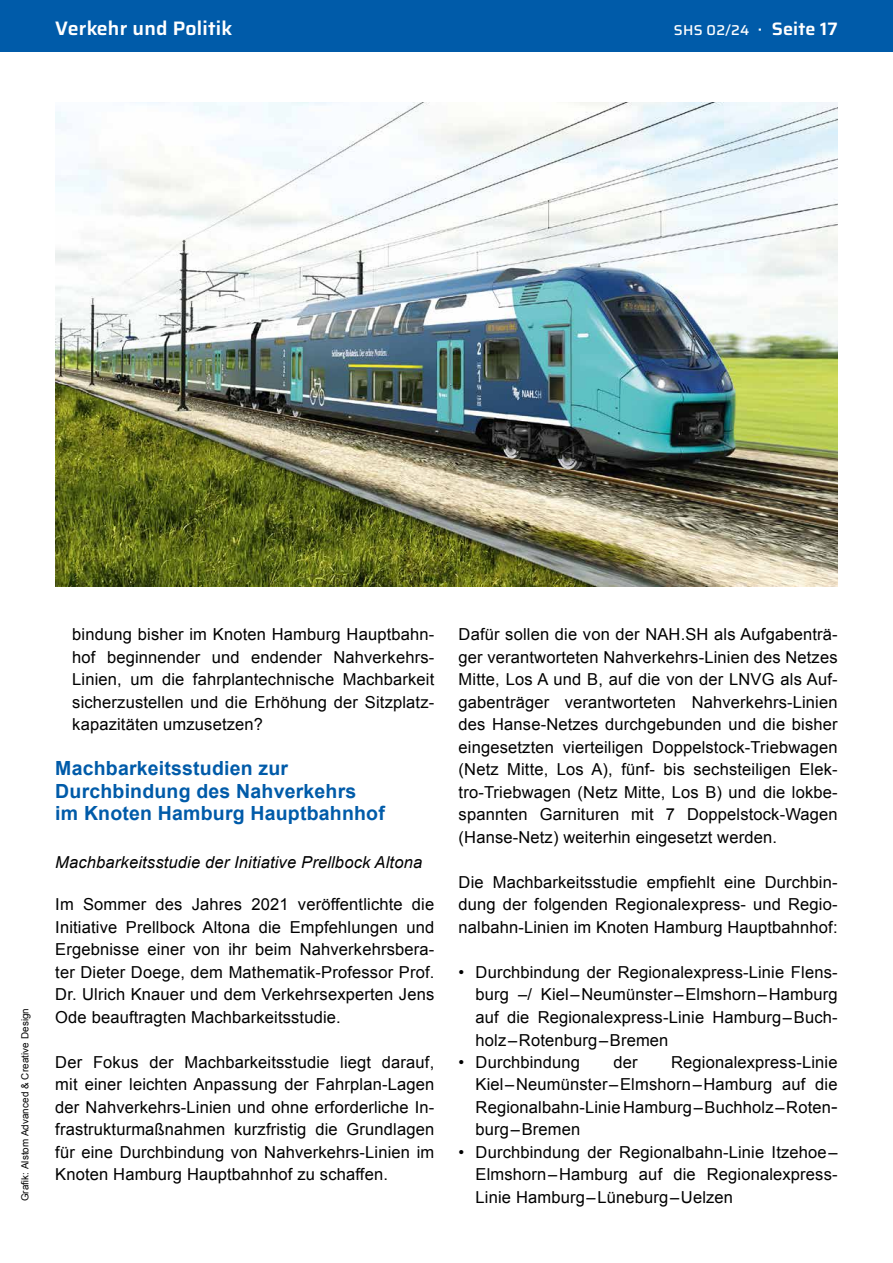
<style>
.page{position:relative;width:893px;height:1263px;background:#fff}
.page>*{position:absolute;margin:0;border:0;box-sizing:border-box;transform-origin:0 0}
.t1{font:700 19.5px/22.5px "Arial";letter-spacing:.01em;color:#005ba9}
.t2{font:600 19.5px "Saira";letter-spacing:.01em;color:#fff}
.t3{font:16.5px/22.5px "Arial";letter-spacing:.01em;color:#000;text-align:justify}
.t4{font:italic 16.5px "Arial";letter-spacing:.01em;color:#000}
.t5{font:500 14.25px "Saira";letter-spacing:.02em;color:#fff}
.t6{font:9.9px "Arial";letter-spacing:.01em;color:#000}
.s1{font-size:18px}
.s2{font-weight:600;font-size:18px}
</style>
<div class="page">
<img style="left:55px;top:102px;width:783px;height:484px">
<div style="left:0;top:0;width:893px;height:51px;background:#005ba9"></div>
<p class="t2" style="left:55px;top:12px;width:179px">Verkehr und Politik</p>
<p class="t5" style="left:674px;top:18px;width:165px">SHS 02/24 <span class="s1">·</span> <span class="s2">Seite 17</span></p>
<p class="t6" style="left:18px;top:1201px;width:195px;rotate:-90deg">Grafik: Alstom Advanced &amp; Creative Design</p>
<p class="t3" style="left:72px;top:623px;width:364px">bindung bisher im Knoten Hamburg Hauptbahn&shy;hof beginnender und endender Nahverkehrs-Linien, um die fahrplantechnische Machbarkeit sicherzustellen und die Erhöhung der Sitzplatz&shy;kapazitäten umzusetzen?</p>
<p class="t1" style="left:55px;top:758px;width:331px">Machbarkeitsstudien zur<br>Durchbindung des Nahverkehrs<br>im Knoten Hamburg Hauptbahnhof</p>
<p class="t4" style="left:55px;top:852px;width:368px">Machbarkeitsstudie der Initiative Prellbock Altona</p>
<p class="t3" style="left:55px;top:893px;width:381px">Im Sommer des Jahres 2021 veröffentlichte die Initiative Prellbock Altona die Empfehlungen und Ergebnisse einer von ihr beim Nahverkehrsbera&shy;ter Dieter Doege, dem Mathematik-Professor Prof.<br>Dr. Ulrich Knauer und dem Verkehrsexperten Jens Ode beauftragten Machbarkeitsstudie.</p>
<p class="t3" style="left:55px;top:1051px;width:381px">Der Fokus der Machbarkeitsstudie liegt darauf, mit einer leichten Anpassung der Fahrplan-Lagen der Nahverkehrs-Linien und ohne erforderliche In&shy;frastrukturmaßnahmen kurzfristig die Grundlagen für eine Durchbindung von Nahverkehrs-Linien im Knoten Hamburg Hauptbahnhof zu schaffen.</p>
<p class="t3" style="left:459px;top:623px;width:381px">Dafür sollen die von der NAH.SH als Aufgabenträ&shy;ger verantworteten Nahverkehrs-Linien des Netzes Mitte, Los A und B, auf die von der LNVG als Auf&shy;gabenträger verantworteten Nahverkehrs-Linien des Hanse-Netzes durchgebunden und die bisher eingesetzten vierteiligen Doppelstock-Triebwagen (Netz Mitte, Los A), fünf- bis sechsteiligen Elek&shy;tro-Triebwagen (Netz Mitte, Los B) und die lokbe&shy;spannten Garnituren mit 7 Doppelstock-Wagen (Hanse-Netz) weiterhin eingesetzt werden.</p>
<p class="t3" style="left:459px;top:871px;width:381px">Die Machbarkeitsstudie empfiehlt eine Durchbin&shy;dung der folgenden Regionalexpress- und Regio&shy;nalbahn-Linien im Knoten Hamburg Hauptbahnhof:</p>
<p class="t3" style="left:476px;top:961px;width:363px;text-indent:-17px">• Durchbindung der Regionalexpress-Linie Flens&shy;burg –/ Kiel – Neumünster – Elmshorn – Hamburg auf die Regionalexpress-Linie Hamburg – Buch&shy;holz – Rotenburg – Bremen</p>
<p class="t3" style="left:459px;top:1051px;width:123px">• Durchbindung</p>
<p class="t3" style="left:613px;top:1051px;width:26px">der</p>
<p class="t3" style="left:476px;top:1051px;width:363px;text-indent:195px">Regionalexpress-Linie Kiel – Neumünster – Elmshorn – Hamburg auf die Regionalbahn-Linie Hamburg – Buchholz – Roten&shy;burg – Bremen</p>
<p class="t3" style="left:459px;top:1141px;width:380px;text-align:right">• Durchbindung der Regionalbahn-Linie Itzehoe –<br>Elmshorn – Hamburg auf die Regionalexpress-</p>
<p class="t3" style="left:476px;top:1186px;width:259px">Linie Hamburg – Lüneburg – Uelzen</p>
</div>
